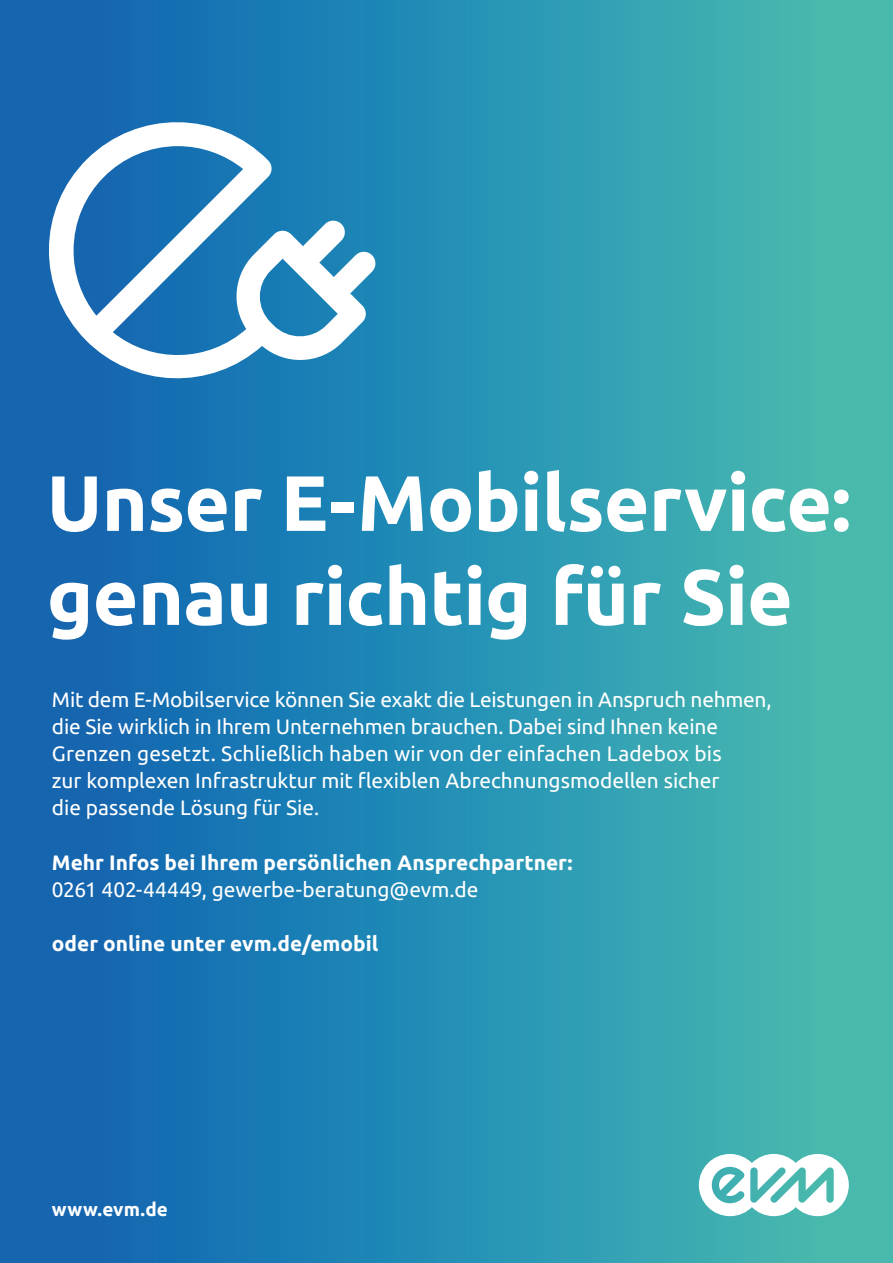
<style>
.page{position:relative;width:893px;height:1263px;background:#fff}
.page>*{position:absolute;margin:0;border:0;box-sizing:border-box;transform-origin:0 0}
.t1{font:700 78.45px/94.1px "Ubuntu";letter-spacing:-.01em;color:#fff}
.t2{font:20.85px/27.2px "Ubuntu";letter-spacing:-.005em;color:#fff}
.t3{font:700 20.85px "Ubuntu";color:#fff}
.t4{font:700 18.9px "Ubuntu";letter-spacing:.01em;color:#fff}
</style>
<div class="page">
<div style="left:0;top:0;width:893px;height:1263px;background:linear-gradient(to right,#095eb3,#48c0b2)"></div>
<svg style="left:36px;top:109px;width:341px;height:282px"></svg>
<svg style="left:699px;top:1154px;width:150px;height:62px"></svg>
<h1 class="t1" style="left:47px;top:455px;width:806px">Unser E-Mobilservice: genau richtig für Sie</h1>
<p class="t2" style="left:52px;top:685px;width:721px">Mit dem E-Mobilservice können Sie exakt die Leistungen in Anspruch nehmen, die Sie wirklich in Ihrem Unternehmen brauchen. Dabei sind Ihnen keine Grenzen gesetzt. Schließlich haben wir von der einfachen Ladebox bis<br>zur komplexen Infrastruktur mit flexiblen Abrechnungsmodellen sicher<br>die passende Lösung für Sie.</p>
<p class="t3" style="left:52px;top:850px;width:522px">Mehr Infos bei Ihrem persönlichen Ansprechpartner:</p>
<p class="t2" style="left:52px;top:875px;width:428px">0261 402-44449, gewerbe-beratung@evm.de</p>
<p class="t3" style="left:52px;top:931px;width:328px">oder online unter evm.de/emobil</p>
<p class="t4" style="left:52px;top:1198px;width:118px">www.evm.de</p>
</div>
